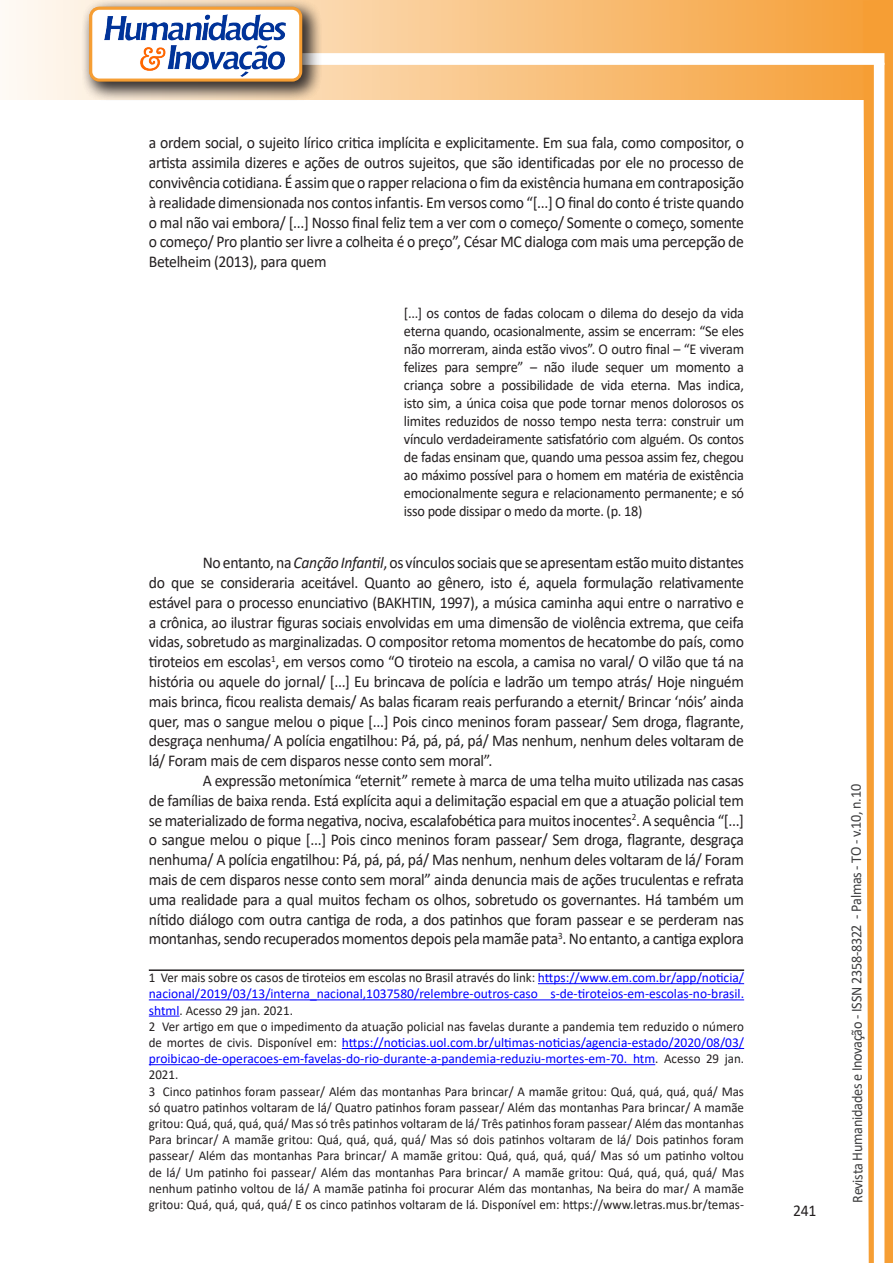
<style>
.page{position:relative;width:893px;height:1263px;background:#fff}
.page>*{position:absolute;margin:0;border:0;box-sizing:border-box;transform-origin:0 0}
.texto{font:16.5px/19.8px "Calibri";letter-spacing:-.02em;color:#231f20;text-align:justify;scale:.95 1}
.citacao{font:15px/18px "Calibri";letter-spacing:-.02em;color:#231f20;text-align:justify;scale:.95 1}
.t1{font:15px "Calibri";letter-spacing:-.025em;color:#3e3e3f;scale:.95 1}
.Rodapé{font:13.5px/16.2px "Calibri";color:#231f20;text-align:justify;scale:.96 1}
.Rodapé-2{font:13.5px/16.2px "Calibri";color:#00f;text-align:justify}
.s1{font-style:italic}
.s2{color:#231f20}
</style>
<div class="page">
<svg style="left:5px;top:0;width:858px;height:100px;background:#f9c484"></svg>
<div style="left:302px;top:53px;width:582px;height:12px;background:#fff;border:2px solid #fff"></div>
<svg style="left:863px;top:0;width:30px;height:1263px"></svg>
<div style="left:81px;top:0;width:241px;height:102px;background:#231f20;opacity:.75"></div>
<div style="left:91px;top:8px;width:210px;height:72px;background:#fff;border-radius:9px"></div>
<img style="left:104px;top:14px;width:181px;height:62px">
<div style="left:89px;top:7px;width:213px;height:75px;border:3px solid #f69e34;border-radius:9px"></div>
<hr style="left:149px;top:969px;width:595px;height:2px;background:#231f20">
<hr style="left:538px;top:983px;width:206px;height:1px;background:#00f">
<hr style="left:149px;top:999px;width:595px;height:1px;background:#00f">
<hr style="left:149px;top:1016px;width:30px;height:1px;background:#00f">
<hr style="left:342px;top:1048px;width:402px;height:1px;background:#00f">
<hr style="left:149px;top:1064px;width:506px;height:1px;background:#00f">
<p class="texto" style="left:149px;top:133px;width:628px">a ordem social, o sujeito lírico critica implícita e explicitamente. Em sua fala, como compositor, o artista assimila dizeres e ações de outros sujeitos, que são identificadas por ele no processo de convivência cotidiana. É assim que o rapper relaciona o fim da existência humana em contraposição à realidade dimensionada nos contos infantis. Em versos como “[...] O final do conto é triste quando o mal não vai embora/ [...] Nosso final feliz tem a ver com o começo/ Somente o começo, somente o começo/ Pro plantio ser livre a colheita é o preço”, César MC dialoga com mais uma percepção de Betelheim (2013), para quem</p>
<p class="citacao" style="left:404px;top:303px;width:360px">[...] os contos de fadas colocam o dilema do desejo da vida eterna quando, ocasionalmente, assim se encerram: “Se eles não morreram, ainda estão vivos”. O outro final – “E viveram felizes para sempre” – não ilude sequer um momento a criança sobre a possibilidade de vida eterna. Mas indica, isto sim, a única coisa que pode tornar menos dolorosos os limites reduzidos de nosso tempo nesta terra: construir um vínculo verdadeiramente satisfatório com alguém. Os contos de fadas ensinam que, quando uma pessoa assim fez, chegou ao máximo possível para o homem em matéria de existência emocionalmente segura e relacionamento permanente; e só isso pode dissipar o medo da morte. (p. 18)</p>
<p class="texto" style="left:149px;top:552px;width:628px;text-indent:54px">No entanto, na <span class="s1">Canção Infantil</span>, os vínculos sociais que se apresentam estão muito distantes do que se consideraria aceitável. Quanto ao gênero, isto é, aquela formulação relativamente estável para o processo enunciativo (BAKHTIN, 1997), a música caminha aqui entre o narrativo e a crônica, ao ilustrar figuras sociais envolvidas em uma dimensão de violência extrema, que ceifa vidas, sobretudo as marginalizadas. O compositor retoma momentos de hecatombe do país, como tiroteios em escolas<sup>1</sup>, em versos como “O tiroteio na escola, a camisa no varal/ O vilão que tá na história ou aquele do jornal/ [...] Eu brincava de polícia e ladrão um tempo atrás/ Hoje ninguém mais brinca, ficou realista demais/ As balas ficaram reais perfurando a eternit/ Brincar ‘nóis’ ainda quer, mas o sangue melou o pique [...] Pois cinco meninos foram passear/ Sem droga, flagrante, desgraça nenhuma/ A polícia engatilhou: Pá, pá, pá, pá/ Mas nenhum, nenhum deles voltaram de lá/ Foram mais de cem disparos nesse conto sem moral”.</p>
<p class="texto" style="left:149px;top:770px;width:628px;text-indent:54px">A expressão metonímica “eternit” remete à marca de uma telha muito utilizada nas casas de famílias de baixa renda. Está explícita aqui a delimitação espacial em que a atuação policial tem se materializado de forma negativa, nociva, escalafobética para muitos inocentes<sup>2</sup>. A sequência “[...] o sangue melou o pique [...] Pois cinco meninos foram passear/ Sem droga, flagrante, desgraça nenhuma/ A polícia engatilhou: Pá, pá, pá, pá/ Mas nenhum, nenhum deles voltaram de lá/ Foram mais de cem disparos nesse conto sem moral” ainda denuncia mais de ações truculentas e refrata uma realidade para a qual muitos fecham os olhos, sobretudo os governantes. Há também um nítido diálogo com outra cantiga de roda, a dos patinhos que foram passear e se perderam nas montanhas, sendo recuperados momentos depois pela mamãe pata<sup>3</sup>. No entanto, a cantiga explora</p>
<p class="Rodapé-2" style="left:149px;top:969px;width:597px"><span class="s2">1 Ver mais sobre os casos de tiroteios em escolas no Brasil através do link:</span> https://www.em.com.br/app/noticia/ nacional/2019/03/13/interna_nacional,1037580/relembre-outros-caso s-de-tiroteios-em-escolas-no-brasil. shtml<span class="s2">. Acesso 29 jan. 2021.</span></p>
<p class="Rodapé-2" style="left:149px;top:1018px;width:597px"><span class="s2">2 Ver artigo em que o impedimento da atuação policial nas favelas durante a pandemia tem reduzido o número de mortes de civis. Disponível em:</span> https://noticias.uol.com.br/ultimas-noticias/agencia-estado/2020/08/03/ proibicao-de-operacoes-em-favelas-do-rio-durante-a-pandemia-reduziu-mortes-em-70. htm<span class="s2">. Acesso 29 jan.<br>2021.</span></p>
<p class="Rodapé" style="left:149px;top:1083px;width:621px">3 Cinco patinhos foram passear/ Além das montanhas Para brincar/ A mamãe gritou: Quá, quá, quá, quá/ Mas só quatro patinhos voltaram de lá/ Quatro patinhos foram passear/ Além das montanhas Para brincar/ A mamãe gritou: Quá, quá, quá, quá/ Mas só três patinhos voltaram de lá/ Três patinhos foram passear/ Além das montanhas Para brincar/ A mamãe gritou: Quá, quá, quá, quá/ Mas só dois patinhos voltaram de lá/ Dois patinhos foram passear/ Além das montanhas Para brincar/ A mamãe gritou: Quá, quá, quá, quá/ Mas só um patinho voltou de lá/ Um patinho foi passear/ Além das montanhas Para brincar/ A mamãe gritou: Quá, quá, quá, quá/ Mas nenhum patinho voltou de lá/ A mamãe patinha foi procurar Além das montanhas, Na beira do mar/ A mamãe gritou: Quá, quá, quá, quá/ E os cinco patinhos voltaram de lá. Disponível em: https://www.letras.mus.br/temas-</p>
<p class="texto" style="left:793px;top:1200px;width:26px">241</p>
<p class="t1" style="left:846px;top:1203px;width:442px;rotate:-90deg">Revista Humanidades e Inovação - ISSN 2358-8322 - Palmas - TO - v.10, n.10</p>
</div>
